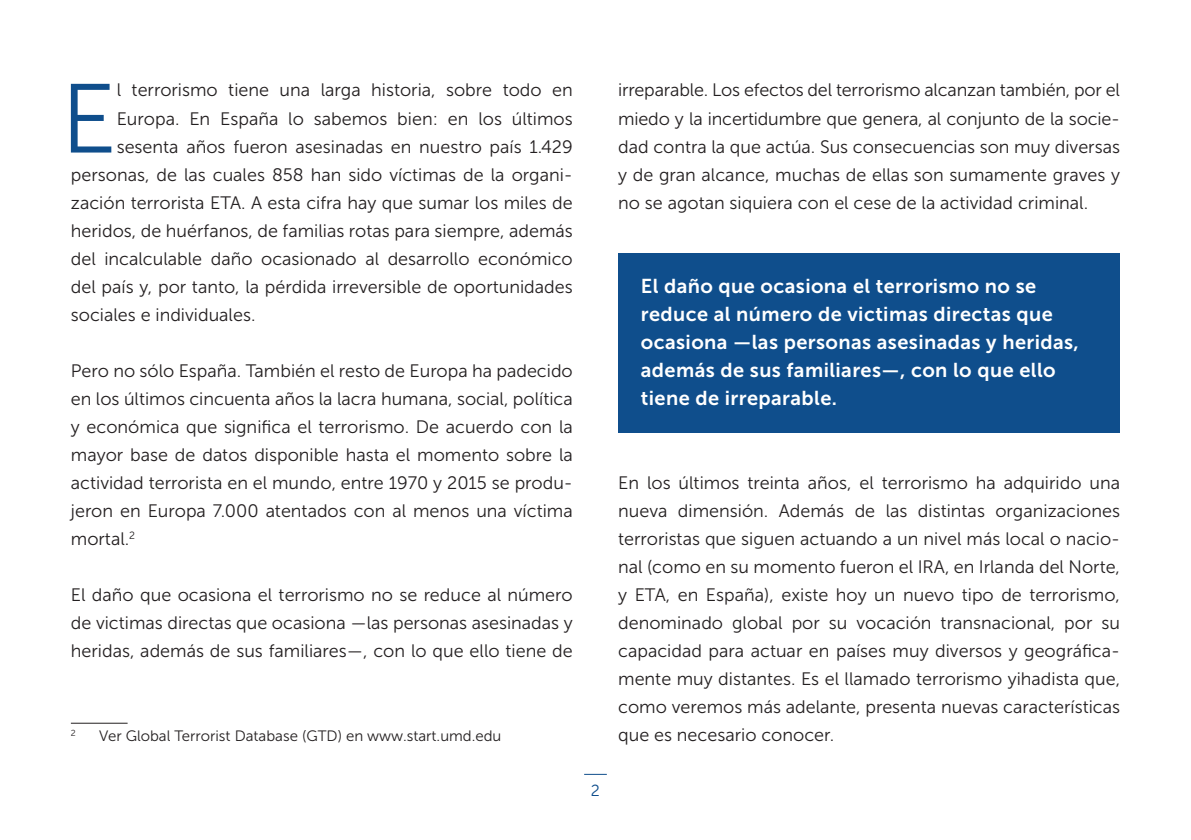
<style>
.page{position:relative;width:1191px;height:840px;background:#fff}
.page>*{position:absolute;margin:0;border:0;box-sizing:border-box;transform-origin:0 0}
.TEXTO{font:97.6px "Museo Sans 300";color:#0f4e8c}
.DESTACADO{font:20px/28px "Museo Sans 700";letter-spacing:.02em;color:#fff}
.TEXTO-2{font:18px/28px "Museo Sans 300";color:#231f20;text-align:justify}
.t1{font:16px "Museo Sans 300";color:#0f4e8c}
.NOTA{font:15px "Museo Sans 300";color:#231f20}
.NOTA-2{font:8.8px "Museo Sans 300";color:#231f20}
</style>
<div class="page">
<svg style="left:584px;top:773px;width:23px;height:1px"></svg>
<hr style="left:71px;top:722px;width:57px;height:1px;background:#231f20">
<div style="left:618px;top:253px;width:502px;height:179px;background:#0f4e8c"></div>
<p class="TEXTO" style="left:61px;top:66px;width:57px">E</p>
<p class="TEXTO-2" style="left:117px;top:76px;width:457px">l terrorismo tiene una larga historia, sobre todo en</p>
<p class="TEXTO-2" style="left:117px;top:104px;width:457px">Europa. En España lo sabemos bien: en los últimos</p>
<p class="TEXTO-2" style="left:117px;top:132px;width:457px">sesenta años fueron asesinadas en nuestro país 1.429</p>
<p class="TEXTO-2" style="left:71px;top:160px;width:503px">personas, de las cuales 858 han sido víctimas de la organi-</p>
<p class="TEXTO-2" style="left:71px;top:188px;width:503px">zación terrorista ETA. A esta cifra hay que sumar los miles de</p>
<p class="TEXTO-2" style="left:71px;top:216px;width:503px">heridos, de huérfanos, de familias rotas para siempre, además</p>
<p class="TEXTO-2" style="left:71px;top:244px;width:503px">del incalculable daño ocasionado al desarrollo económico</p>
<p class="TEXTO-2" style="left:71px;top:272px;width:503px">del país y, por tanto, la pérdida irreversible de oportunidades</p>
<p class="TEXTO-2" style="left:71px;top:300px;width:186px">sociales e individuales.</p>
<p class="TEXTO-2" style="left:71px;top:356px;width:503px">Pero no sólo España. También el resto de Europa ha padecido en los últimos cincuenta años la lacra humana, social, política y económica que significa el terrorismo. De acuerdo con la mayor base de datos disponible hasta el momento sobre la actividad terrorista en el mundo, entre 1970 y 2015 se produ&shy;jeron en Europa 7.000 atentados con al menos una víctima mortal.<sup>2</sup></p>
<p class="TEXTO-2" style="left:71px;top:580px;width:503px">El daño que ocasiona el terrorismo no se reduce al número de victimas directas que ocasiona —las personas asesinadas y heridas, además de sus familiares—, con lo que ello tiene de</p>
<p class="NOTA-2" style="left:71px;top:728px;width:6px">2</p>
<p class="NOTA" style="left:99px;top:727px;width:404px">Ver Global Terrorist Database (GTD) en www.start.umd.edu</p>
<p class="TEXTO-2" style="left:618px;top:76px;width:503px">irreparable. Los efectos del terrorismo alcanzan también, por el miedo y la incertidumbre que genera, al conjunto de la socie&shy;dad contra la que actúa. Sus consecuencias son muy diversas y de gran alcance, muchas de ellas son sumamente graves y no se agotan siquiera con el cese de la actividad criminal.</p>
<p class="DESTACADO" style="left:641px;top:271px;width:439px">El daño que ocasiona el terrorismo no se reduce al número de victimas directas que ocasiona —las personas asesinadas y heridas, además de sus familiares—, con lo que ello tiene de irreparable.</p>
<p class="t1" style="left:591px;top:781px;width:11px">2</p>
<p class="TEXTO-2" style="left:618px;top:468px;width:503px">En los últimos treinta años, el terrorismo ha adquirido una nueva dimensión. Además de las distintas organizaciones terroristas que siguen actuando a un nivel más local o nacio&shy;nal (como en su momento fueron el IRA, en Irlanda del Norte, y ETA, en España), existe hoy un nuevo tipo de terrorismo, denominado global por su vocación transnacional, por su capacidad para actuar en países muy diversos y geográfica&shy;mente muy distantes. Es el llamado terrorismo yihadista que, como veremos más adelante, presenta nuevas características que es necesario conocer.</p>
</div>
